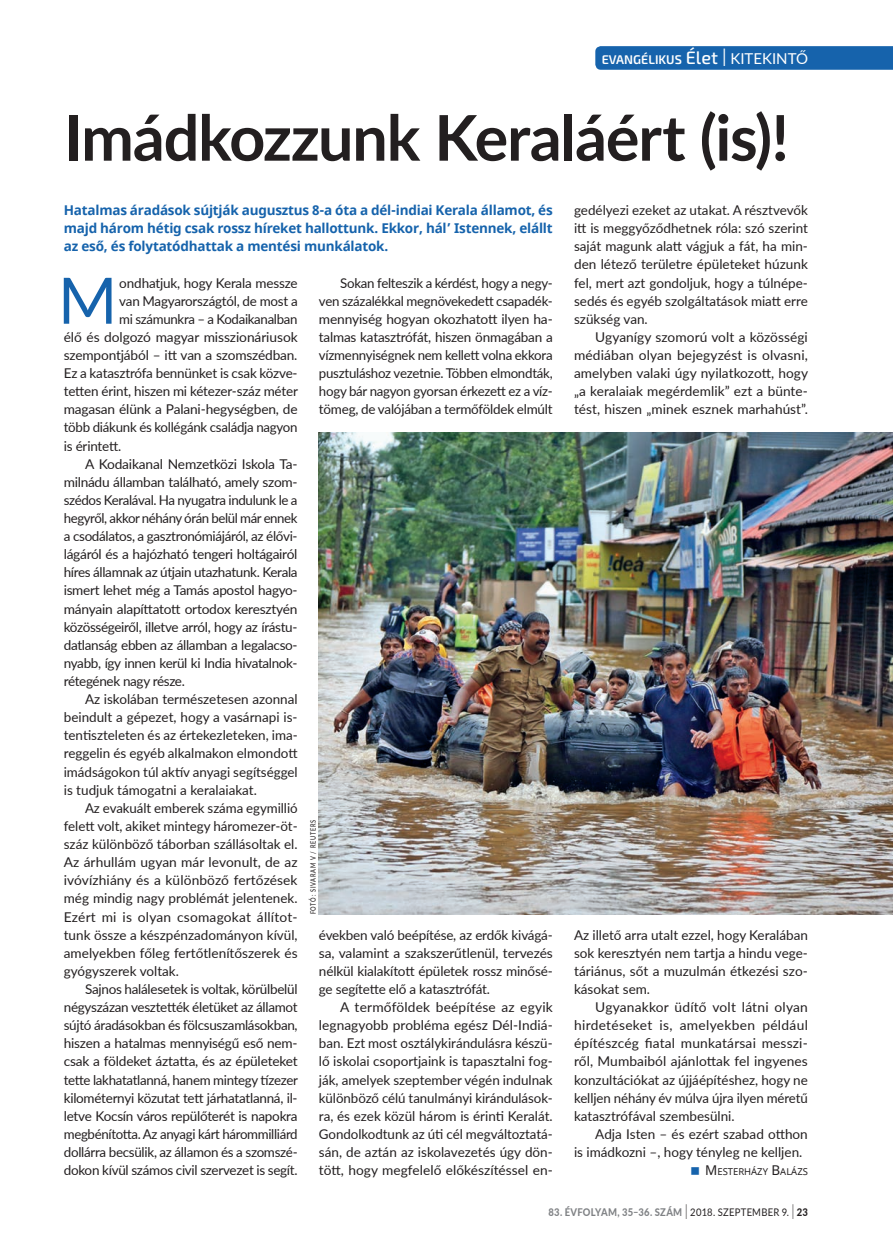
<style>
.page{position:relative;width:893px;height:1255px;background:#fff}
.page>*{position:absolute;margin:0;border:0;box-sizing:border-box;transform-origin:0 0}
.t1{font:64.05px "Lato";color:#1663ac}
.t2{font:700 63px "Lato";letter-spacing:-.02em;color:#231f20}
.t3{font:13.5px/18.1px "Lato";letter-spacing:-.015em;color:#231f20;text-align:justify}
.t4{font:700 13.5px/18.1px "Noto Sans";letter-spacing:-.015em;color:#1663ac;text-align:justify}
.t5{font:13.5px "Lato";letter-spacing:.005em;color:#231f20}
.t6{font:13.5px "Lato";letter-spacing:.015em;color:#231f20}
.t7{font:600 12.6px "Exo 2";color:#fff}
.t8{font:800 10.5px "Lato";letter-spacing:.025em;color:#808285;scale:.9 1}
.t9{font:9.45px "Noto Sans";color:#231f20}
.t10{font:500 7.5px "Lato";letter-spacing:.13em;color:#231f20;scale:.75 1}
.s1{font-weight:500;font-size:18px}
.s2{font-weight:300;font-size:25.2px}
.s3{font-family:"Lato";font-weight:400;font-size:15px}
.s4{font-size:13.5px}
.s5{font-weight:300;font-size:21px;color:#231f20}
.s6{font-weight:400;color:#231f20}
.s7{color:#231f20}
</style>
<div class="page">
<img style="left:319px;top:432px;width:574px;height:482px">
<svg style="left:595px;top:46px;width:298px;height:24px;background:#1a65ad"></svg>
<p class="t7" style="left:602px;top:52px;width:208px">EVANGÉLIKUS <span class="s1">Élet</span> <span class="s2">I</span> <span class="s3">KITEKINTŐ</span></p>
<h2 class="t2" style="left:64px;top:91px;width:727px">Imádkozzunk Keraláért (is)!</h2>
<p class="t4" style="left:64px;top:201px;width:490px">Hatalmas áradások sújtják augusztus 8-a óta a dél-indiai Kerala államot, és majd három hétig csak rossz híreket hallottunk. Ekkor, hál’ Istennek, elállt az eső, és folytatódhattak a mentési munkálatok.</p>
<p class="t3" style="left:574px;top:200px;width:235px">gedélyezi ezeket az utakat. A résztvevők itt is meggyőződhetnek róla: szó szerint saját magunk alatt vágjuk a fát, ha min&shy;den létező területre épületeket húzunk fel, mert azt gondoljuk, hogy a túlnépe&shy;sedés és egyéb szolgáltatások miatt erre szükség van.</p>
<p class="t3" style="left:574px;top:327px;width:236px;text-indent:21px">Ugyanígy szomorú volt a közösségi médiában olyan bejegyzést is olvasni, amelyben valaki úgy nyilatkozott, hogy „a keralaiak megérdemlik” ezt a bünte&shy;tést, hiszen „minek esznek marhahúst”.</p>
<h1 class="t1" style="left:58px;top:254px;width:61px">M</h1>
<p class="t3" style="left:119px;top:273px;width:180px">ondhatjuk, hogy Kerala messze</p>
<p class="t3" style="left:319px;top:273px;width:235px;text-indent:21px">Sokan felteszik a kérdést, hogy a negy&shy;ven százalékkal megnövekedett csapadék&shy;mennyiség hogyan okozhatott ilyen ha&shy;talmas katasztrófát, hiszen önmagában a vízmennyiségnek nem kellett volna ekkora pusztuláshoz vezetnie. Többen elmondták, hogy bár nagyon gyorsan érkezett ez a víz&shy;tömeg, de valójában a termőföldek elmúlt</p>
<p class="t3" style="left:119px;top:291px;width:180px">van Magyarországtól, de most a</p>
<p class="t3" style="left:119px;top:309px;width:180px">mi számunkra – a Kodaikanalban</p>
<p class="t3" style="left:64px;top:327px;width:235px">élő és dolgozó magyar misszionáriusok</p>
<p class="t3" style="left:64px;top:345px;width:235px">szempontjából – itt van a szomszédban.</p>
<p class="t3" style="left:64px;top:363px;width:235px">Ez a katasztrófa bennünket is csak közve-</p>
<p class="t3" style="left:64px;top:381px;width:236px">tetten érint, hiszen mi kétezer-száz méter</p>
<p class="t3" style="left:64px;top:400px;width:235px">magasan élünk a Palani-hegységben, de</p>
<p class="t3" style="left:64px;top:418px;width:235px">több diákunk és kollégánk családja nagyon</p>
<p class="t3" style="left:64px;top:436px;width:59px">is érintett.</p>
<p class="t3" style="left:85px;top:454px;width:214px">A Kodaikanal Nemzetközi Iskola Ta-</p>
<p class="t3" style="left:64px;top:472px;width:235px">milnádu államban található, amely szom-</p>
<p class="t3" style="left:64px;top:490px;width:235px">szédos Keralával. Ha nyugatra indulunk le a</p>
<p class="t3" style="left:64px;top:508px;width:235px">hegyről, akkor néhány órán belül már ennek</p>
<p class="t3" style="left:64px;top:526px;width:235px">a csodálatos, a gasztronómiájáról, az élővi-</p>
<p class="t3" style="left:64px;top:544px;width:235px">lágáról és a hajózható tengeri holtágairól</p>
<p class="t3" style="left:64px;top:562px;width:235px">híres államnak az útjain utazhatunk. Kerala</p>
<p class="t3" style="left:64px;top:581px;width:235px">ismert lehet még a Tamás apostol hagyo-</p>
<p class="t3" style="left:64px;top:599px;width:235px">mányain alapíttatott ortodox keresztyén</p>
<p class="t3" style="left:64px;top:617px;width:235px">közösségeiről, illetve arról, hogy az írástu-</p>
<p class="t3" style="left:64px;top:635px;width:235px">datlanság ebben az államban a legalacso-</p>
<p class="t3" style="left:64px;top:653px;width:235px">nyabb, így innen kerül ki India hivatalnok-</p>
<p class="t3" style="left:64px;top:671px;width:123px">rétegének nagy része.</p>
<p class="t3" style="left:85px;top:689px;width:214px">Az iskolában természetesen azonnal</p>
<p class="t3" style="left:64px;top:707px;width:235px">beindult a gépezet, hogy a vasárnapi is-</p>
<p class="t3" style="left:64px;top:725px;width:235px">tentiszteleten és az értekezleteken, ima-</p>
<p class="t3" style="left:64px;top:744px;width:235px">reggelin és egyéb alkalmakon elmondott</p>
<p class="t3" style="left:64px;top:762px;width:235px">imádságokon túl aktív anyagi segítséggel</p>
<p class="t3" style="left:64px;top:780px;width:195px">is tudjuk támogatni a keralaiakat.</p>
<p class="t3" style="left:85px;top:798px;width:214px">Az evakuált emberek száma egymillió</p>
<p class="t3" style="left:64px;top:816px;width:235px">felett volt, akiket mintegy háromezer-öt-</p>
<p class="t3" style="left:64px;top:834px;width:235px">száz különböző táborban szállásoltak el.</p>
<p class="t5" style="left:64px;top:852px;width:235px">Az árhullám ugyan már levonult, de az</p>
<p class="t5" style="left:64px;top:870px;width:235px">ivóvízhiány és a különböző fertőzések</p>
<p class="t3" style="left:64px;top:888px;width:235px">még mindig nagy problémát jelentenek.</p>
<p class="t6" style="left:64px;top:906px;width:235px">Ezért mi is olyan csomagokat állítot-</p>
<p class="t3" style="left:64px;top:925px;width:235px">tunk össze a készpénzadományon kívül,</p>
<p class="t3" style="left:64px;top:943px;width:235px">amelyekben főleg fertőtlenítőszerek és</p>
<p class="t3" style="left:64px;top:961px;width:117px">gyógyszerek voltak.</p>
<p class="t3" style="left:85px;top:979px;width:214px">Sajnos halálesetek is voltak, körülbelül</p>
<p class="t3" style="left:64px;top:997px;width:235px">négyszázan vesztették életüket az államot</p>
<p class="t3" style="left:64px;top:1015px;width:235px">sújtó áradásokban és fölcsuszamlásokban,</p>
<p class="t3" style="left:64px;top:1033px;width:235px">hiszen a hatalmas mennyiségű eső nem-</p>
<p class="t3" style="left:64px;top:1051px;width:235px">csak a földeket áztatta, és az épületeket</p>
<p class="t3" style="left:64px;top:1069px;width:236px">tette lakhatatlanná, hanem mintegy tízezer</p>
<p class="t3" style="left:64px;top:1088px;width:235px">kilométernyi közutat tett járhatatlanná, il-</p>
<p class="t3" style="left:64px;top:1106px;width:235px">letve Kocsín város repülőterét is napokra</p>
<p class="t3" style="left:64px;top:1124px;width:235px">megbénította. Az anyagi kárt hárommilliárd</p>
<p class="t3" style="left:64px;top:1142px;width:235px">dollárra becsülik, az államon és a szomszé-</p>
<p class="t3" style="left:64px;top:1160px;width:235px">dokon kívül számos civil szervezet is segít.</p>
<p class="t10" style="left:308px;top:914px;width:128px;rotate:-90deg">FOTÓ: SIVARAM V / REUTERS</p>
<p class="t3" style="left:319px;top:925px;width:235px">években való beépítése, az erdők kivágá&shy;sa, valamint a szakszerűtlenül, tervezés nélkül kialakított épületek rossz minősé&shy;ge segítette elő a katasztrófát.</p>
<p class="t3" style="left:319px;top:997px;width:235px;text-indent:21px">A termőföldek beépítése az egyik legnagyobb probléma egész Dél-Indiá&shy;ban. Ezt most osztálykirándulásra készü&shy;lő iskolai csoportjaink is tapasztalni fog&shy;ják, amelyek szeptember végén indulnak különböző célú tanulmányi kirándulások&shy;ra, és ezek közül három is érinti Keralát.<br>Gondolkodtunk az úti cél megváltoztatá&shy;sán, de aztán az iskolavezetés úgy dön&shy;tött, hogy megfelelő előkészítéssel en-</p>
<p class="t3" style="left:574px;top:925px;width:235px">Az illető arra utalt ezzel, hogy Keralában sok keresztyén nem tartja a hindu vege&shy;táriánus, sőt a muzulmán étkezési szo&shy;kásokat sem.</p>
<p class="t3" style="left:574px;top:997px;width:235px;text-indent:21px">Ugyanakkor üdítő volt látni olyan hirdetéseket is, amelyekben például építészcég fiatal munkatársai messzi&shy;ről, Mumbaiból ajánlottak fel ingyenes konzultációkat az újjáépítéshez, hogy ne kelljen néhány év múlva újra ilyen méretű katasztrófával szembesülni.</p>
<p class="t3" style="left:574px;top:1124px;width:235px;text-indent:21px">Adja Isten – és ezért szabad otthon is imádkozni –, hogy tényleg ne kelljen.</p>
<p class="t9" style="left:705px;top:1165px;width:104px"><span class="s4">M</span>ESTERHÁZY <span class="s4">B</span>ALÁZS</p>
<p class="t8" style="left:548px;top:1203px;width:290px">83. ÉVFOLYAM, 35–36. SZÁM <span class="s5">I</span> <span class="s6">2018. SZEPTEMBER 9.</span> <span class="s5">I</span> <span class="s7">23</span></p>
</div>
